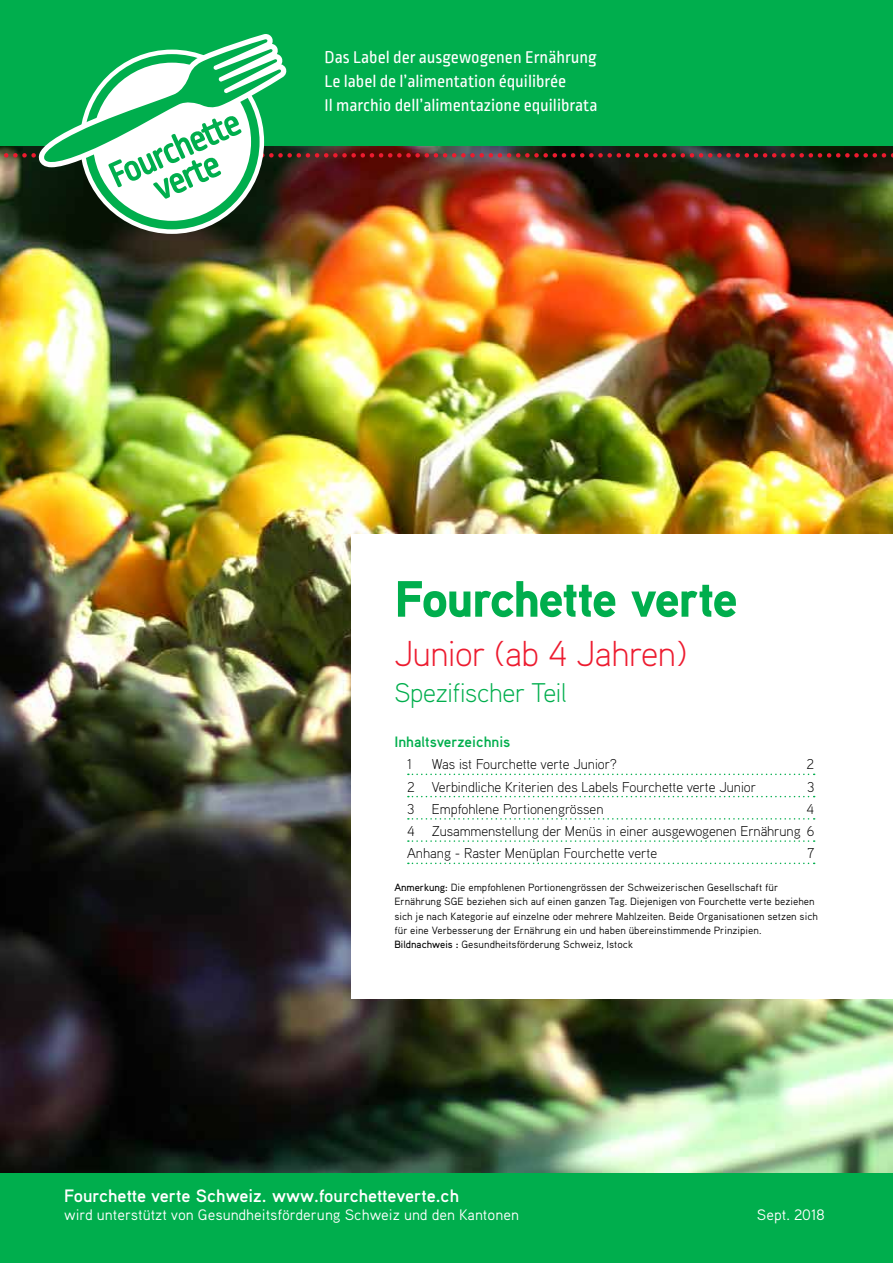
<style>
.page{position:relative;width:893px;height:1263px;background:#fff}
.page>*{position:absolute;margin:0;border:0;box-sizing:border-box;transform-origin:0 0}
.t1{font:900 51px "Aaux Pro OT";letter-spacing:-.035em;color:#00ae4d}
.t2{font:300 36px "Aaux Pro OT";letter-spacing:-.01em;color:#ed1b2f}
.t3{font:300 27px "Aaux Pro OT";letter-spacing:-.01em;color:#00ae4d}
.t4{font:18px/24px "Ropa Soft Pro";color:#fff}
.t5{font:700 18px "Aaux Pro OT";color:#fff}
.t6{font:15.15px "Aaux Pro OT";color:#fff}
.t7{font:700 15px "Aaux Pro OT";color:#00ae4d}
.t8{font:300 14.25px/22.2px "Aaux Pro OT";color:#000;text-align:justify}
.t9{font:10.5px/14.2px "Aaux Pro OT";color:#000}
.s1{font-weight:500}
.s2{font-weight:700}
</style>
<div class="page">
<img style="left:0;top:229px;width:893px;height:945px">
<div style="left:352px;top:535px;width:541px;height:464px;background:#fff"></div>
<svg style="left:408px;top:774px;width:407px;height:1px"></svg>
<svg style="left:408px;top:796px;width:407px;height:1px"></svg>
<svg style="left:408px;top:818px;width:407px;height:2px"></svg>
<svg style="left:408px;top:840px;width:407px;height:2px"></svg>
<svg style="left:408px;top:863px;width:407px;height:1px"></svg>
<div style="left:0;top:1174px;width:893px;height:89px;background:#00ae4d"></div>
<div style="left:0;top:0;width:893px;height:145px;background:#00ae4d"></div>
<img style="left:0;top:34px;width:893px;height:195px">
<h3 class="t4" style="left:325px;top:46px;width:274px">Das Label der ausgewogenen Ernährung<br>Le label de l’alimentation équilibrée<br>Il marchio dell’alimentazione equilibrata</h3>
<h1 class="t1" style="left:394px;top:566px;width:345px">Fourchette verte</h1>
<h2 class="t2" style="left:394px;top:631px;width:294px">Junior (ab 4 Jahren)</h2>
<h3 class="t3" style="left:394px;top:676px;width:174px">Spezifischer Teil</h3>
<h3 class="t7" style="left:394px;top:732px;width:118px">Inhaltsverzeichnis</h3>
<h3 class="t8" style="left:407px;top:753px;width:7px">1</h3>
<h3 class="t8" style="left:432px;top:753px;width:186px">Was ist Fourchette verte Junior?</h3>
<h3 class="t8" style="left:807px;top:753px;width:9px">2</h3>
<h3 class="t8" style="left:407px;top:775px;width:351px">2 Verbindliche Kriterien des Labels Fourchette verte Junior</h3>
<h3 class="t8" style="left:807px;top:775px;width:9px">3</h3>
<h3 class="t8" style="left:407px;top:797px;width:198px">3 Empfohlene Portionengrössen</h3>
<h3 class="t8" style="left:407px;top:797px;width:409px;text-indent:400px">4<br>4 Zusammenstellung der Menüs in einer ausgewogenen Ernährung 6<br>Anhang - Raster Menüplan Fourchette verte</h3>
<h3 class="t8" style="left:807px;top:842px;width:8px">7</h3>
<p class="t9" style="left:394px;top:880px;width:425px"><span class="s1">Anmerkung:</span> Die empfohlenen Portionengrössen der Schweizerischen Gesellschaft für Ernährung SGE beziehen sich auf einen ganzen Tag. Diejenigen von Fourchette verte beziehen sich je nach Kategorie auf einzelne oder mehrere Mahlzeiten. Beide Organisationen setzen sich für eine Verbesserung der Ernährung ein und haben übereinstimmende Prinzipien.<br><span class="s1">Bildnachweis</span> <span class="s2">:</span> Gesundheitsförderung Schweiz, Istock</p>
<h3 class="t5" style="left:64px;top:1184px;width:396px">Fourchette verte Schweiz. www.fourchetteverte.ch</h3>
<h3 class="t6" style="left:64px;top:1205px;width:456px">wird unterstützt von Gesundheitsförderung Schweiz und den Kantonen</h3>
<h3 class="t6" style="left:757px;top:1205px;width:69px">Sept. 2018</h3>
</div>
